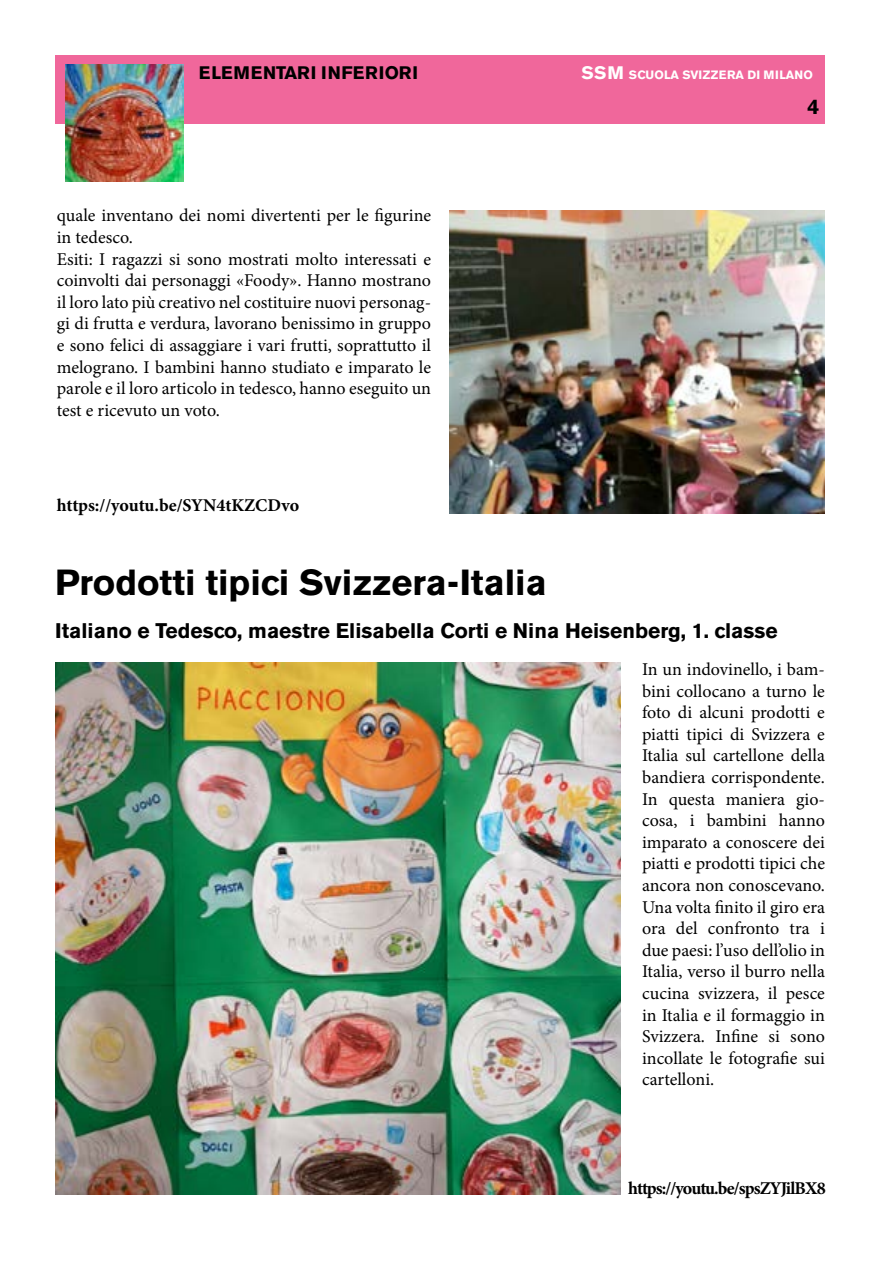
<style>
.page{position:relative;width:893px;height:1263px;background:#fff}
.page>*{position:absolute;margin:0;border:0;box-sizing:border-box;transform-origin:0 0}
.t1{font:700 36px "Akzidenz Grotesk BE";color:#000}
.t2{font:700 21px "Akzidenz Grotesk BE";color:#000}
.t3{font:18px/21.6px "Minion Pro";color:#000;text-align:justify}
.t4{font:700 18px "Minion Pro";color:#000}
.t5{font:700 18px "Minion Pro";letter-spacing:-.05em;color:#000}
.t6{font:700 18px "Akzidenz Grotesk BE";letter-spacing:.04em;color:#000}
.t7{font:700 12px "Akzidenz Grotesk BE";letter-spacing:.02em;color:#fff}
.s1{font-size:18px}
</style>
<div class="page">
<img style="left:55px;top:662px;width:566px;height:533px">
<div style="left:55px;top:55px;width:770px;height:69px;background:#f0679b"></div>
<img style="left:66px;top:64px;width:117px;height:118px">
<img style="left:449px;top:210px;width:376px;height:303px">
<p class="t6" style="left:199px;top:62px;width:221px">ELEMENTARI INFERIORI</p>
<p class="t7" style="left:581px;top:67px;width:233px"><span class="s1">SSM</span> SCUOLA SVIZZERA DI MILANO</p>
<p class="t2" style="left:807px;top:94px;width:13px">4</p>
<p class="t3" style="left:57px;top:205px;width:376px;text-align:left">quale inventano dei nomi divertenti per le figurine in tedesco.<br>Esiti: I ragazzi si sono mostrati molto interessati e coinvolti dai personaggi «Foody». Hanno mostrano il loro lato più creativo nel costituire nuovi personag&shy;gi di frutta e verdura, lavorano benissimo in gruppo e sono felici di assaggiare i vari frutti, soprattutto il melograno. I bambini hanno studiato e imparato le parole e il loro articolo in tedesco, hanno eseguito un test e ricevuto un voto.</p>
<p class="t4" style="left:57px;top:493px;width:244px">https://youtu.be/SYN4tKZCDvo</p>
<h1 class="t1" style="left:55px;top:562px;width:493px">Prodotti tipici Svizzera-Italia</h1>
<p class="t2" style="left:55px;top:618px;width:724px">Italiano e Tedesco, maestre Elisabella Corti e Nina Heisenberg, 1. classe</p>
<p class="t3" style="left:642px;top:658px;width:184px">In un indovinello, i bam&shy;bini collocano a turno le foto di alcuni prodotti e piatti tipici di Svizzera e Italia sul cartellone della bandiera corrispondente.<br>In questa maniera gio&shy;cosa, i bambini hanno imparato a conoscere dei piatti e prodotti tipici che ancora non conoscevano.<br>Una volta finito il giro era ora del confronto tra i due paesi: l’uso dell’olio in Italia, verso il burro nella cucina svizzera, il pesce in Italia e il formaggio in Svizzera. Infine si sono incollate le fotografie sui cartelloni.</p>
<p class="t5" style="left:628px;top:1176px;width:199px">https://youtu.be/spsZYJilBX8</p>
</div>
